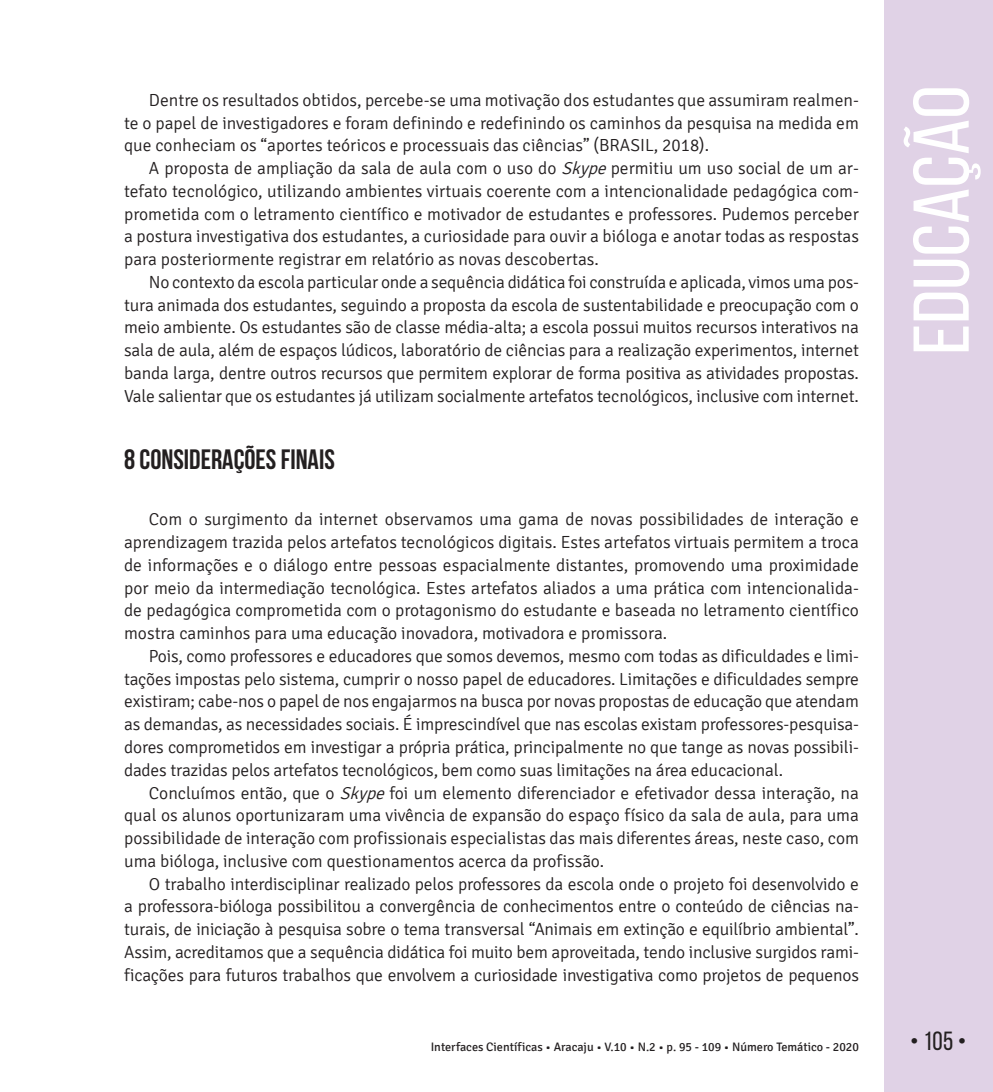
<style>
.page{position:relative;width:993px;height:1092px;background:#fff}
.page>*{position:absolute;margin:0;border:0;box-sizing:border-box;transform-origin:0 0}
.t1{font:78.75px "Bebas Neue";color:#fff;scale:1.09 1}
.Título_1{font:700 28px "Bebas Neue";color:#231f20}
.t2{font:26.25px "Bebas Neue";color:#231f20}
.TEXTO{font:300 17.5px/22.8px "Signika";letter-spacing:-.01em;color:#231f20;text-align:justify}
.t3{font:12.25px "Signika";color:#231f20}
.s1{font-style:italic}
</style>
<div class="page">
<div style="left:883px;top:0;width:109px;height:1091px;background:#e0d2e6"></div>
<p class="TEXTO" style="left:124px;top:89px;width:736px;text-indent:25px">Dentre os resultados obtidos, percebe-se uma motivação dos estudantes que assumiram realmen&shy;te o papel de investigadores e foram definindo e redefinindo os caminhos da pesquisa na medida em que conheciam os “aportes teóricos e processuais das ciências” (BRASIL, 2018).</p>
<p class="TEXTO" style="left:124px;top:157px;width:736px;text-indent:25px">A proposta de ampliação da sala de aula com o uso do <span class="s1">Skype</span>permitiu um uso social de um ar&shy;tefato tecnológico, utilizando ambientes virtuais coerente com a intencionalidade pedagógica com&shy;prometida com o letramento científico e motivador de estudantes e professores. Pudemos perceber a postura investigativa dos estudantes, a curiosidade para ouvir a bióloga e anotar todas as respostas para posteriormente registrar em relatório as novas descobertas.</p>
<p class="TEXTO" style="left:124px;top:271px;width:736px;text-indent:25px">No contexto da escola particular onde a sequência didática foi construída e aplicada, vimos uma pos&shy;tura animada dos estudantes, seguindo a proposta da escola de sustentabilidade e preocupação com o meio ambiente. Os estudantes são de classe média-alta; a escola possui muitos recursos interativos na sala de aula, além de espaços lúdicos, laboratório de ciências para a realização experimentos, internet banda larga, dentre outros recursos que permitem explorar de forma positiva as atividades propostas.<br>Vale salientar que os estudantes já utilizam socialmente artefatos tecnológicos, inclusive com internet.</p>
<p class="Título_1" style="left:124px;top:444px;width:212px">8 CONSIDERAÇÕES FINAIS</p>
<p class="TEXTO" style="left:124px;top:508px;width:736px;text-indent:25px">Com o surgimento da internet observamos uma gama de novas possibilidades de interação e aprendizagem trazida pelos artefatos tecnológicos digitais. Estes artefatos virtuais permitem a troca de informações e o diálogo entre pessoas espacialmente distantes, promovendo uma proximidade por meio da intermediação tecnológica. Estes artefatos aliados a uma prática com intencionalida&shy;de pedagógica comprometida com o protagonismo do estudante e baseada no letramento científico mostra caminhos para uma educação inovadora, motivadora e promissora.</p>
<p class="TEXTO" style="left:124px;top:645px;width:736px;text-indent:25px">Pois, como professores e educadores que somos devemos, mesmo com todas as dificuldades e limi&shy;tações impostas pelo sistema, cumprir o nosso papel de educadores. Limitações e dificuldades sempre existiram; cabe-nos o papel de nos engajarmos na busca por novas propostas de educação que atendam as demandas, as necessidades sociais. É imprescindível que nas escolas existam professores-pesquisa&shy;dores comprometidos em investigar a própria prática, principalmente no que tange as novas possibili&shy;dades trazidas pelos artefatos tecnológicos, bem como suas limitações na área educacional.</p>
<p class="TEXTO" style="left:124px;top:781px;width:736px;text-indent:25px">Concluímos então, que o <span class="s1">Skype</span>foi um elemento diferenciador e efetivador dessa interação, na qual os alunos oportunizaram uma vivência de expansão do espaço físico da sala de aula, para uma possibilidade de interação com profissionais especialistas das mais diferentes áreas, neste caso, com uma bióloga, inclusive com questionamentos acerca da profissão.</p>
<p class="TEXTO" style="left:124px;top:872px;width:736px;text-indent:25px">O trabalho interdisciplinar realizado pelos professores da escola onde o projeto foi desenvolvido e a professora-bióloga possibilitou a convergência de conhecimentos entre o conteúdo de ciências na&shy;turais, de iniciação à pesquisa sobre o tema transversal “Animais em extinção e equilíbrio ambiental”.<br>Assim, acreditamos que a sequência didática foi muito bem aproveitada, tendo inclusive surgidos rami&shy;ficações para futuros trabalhos que envolvem a curiosidade investigativa como projetos de pequenos</p>
<h1 class="t1" style="left:898px;top:355px;width:248px;rotate:-90deg">EDUCAÇÃO</h1>
<p class="t3" style="left:430px;top:1040px;width:429px">Interfaces Científicas • Aracaju • V.10 • N.2 • p. 95 - 109 • Número Temático - 2020</p>
<h3 class="t2" style="left:909px;top:1026px;width:58px">• 105 •</h3>
</div>
